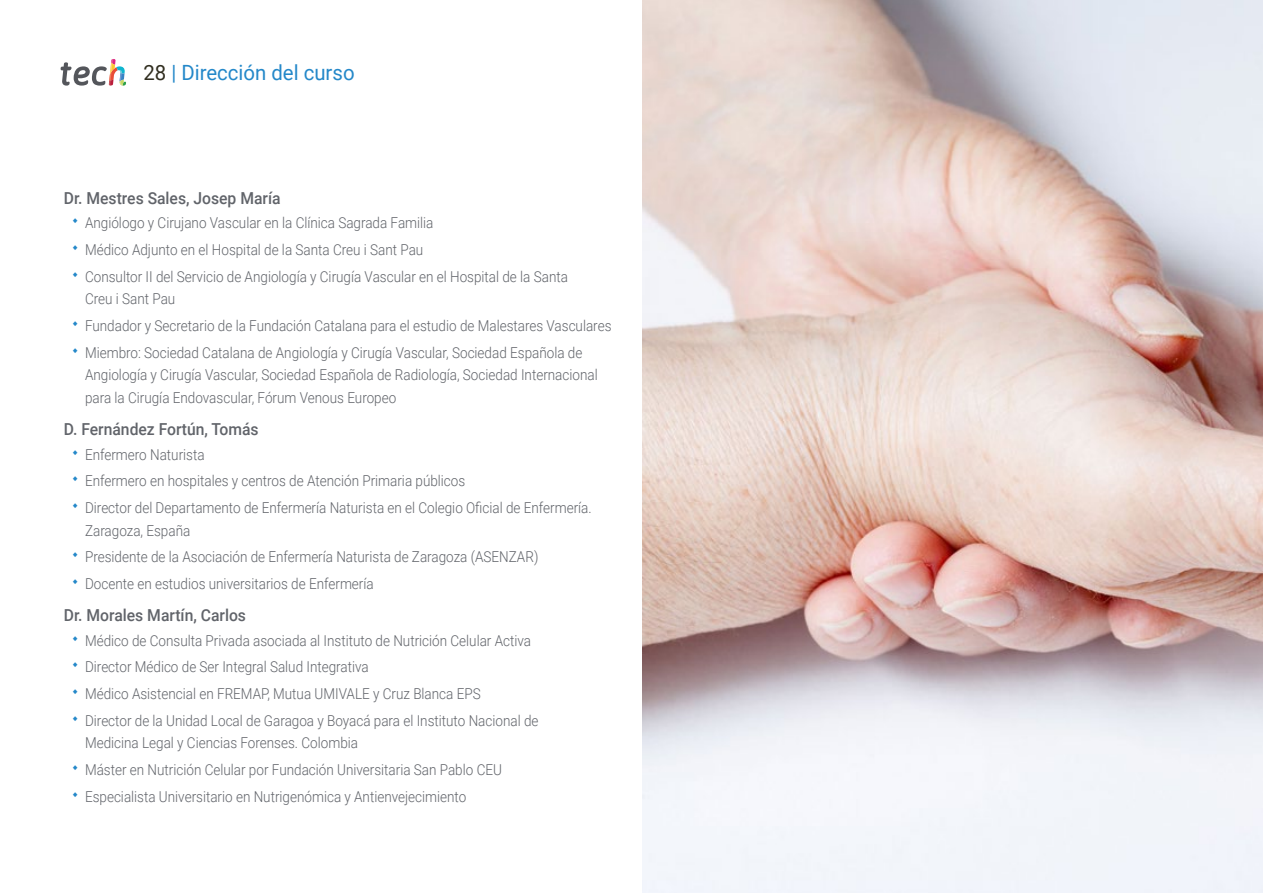
<style>
.page{position:relative;width:1263px;height:893px;background:#fff}
.page>*{position:absolute;margin:0;border:0;box-sizing:border-box;transform-origin:0 0}
.t1{font:21px "Roboto";color:#2488c9}
.t2{font:500 16.5px "Roboto";color:#61646a;scale:.95 1}
.t3{font:300 15px/26.7px "Roboto";color:#61646a;scale:.9 1}
.s1{color:#312e20}
</style>
<div class="page">
<svg style="left:61px;top:59px;width:65px;height:27px"></svg>
<img style="left:642px;top:0;width:621px;height:893px">
<h1 class="t1" style="left:144px;top:57px;width:213px"><span class="s1">28</span> | Dirección del curso</h1>
<p class="t2" style="left:64px;top:186px;width:230px">Dr. Mestres Sales, Josep María</p>
<p class="t3" style="left:85px;top:209px;width:538px">Angiólogo y Cirujano Vascular en la Clínica Sagrada Familia<br>Médico Adjunto en el Hospital de la Santa Creu i Sant Pau<br>Consultor II del Servicio de Angiología y Cirugía Vascular en el Hospital de la Santa</p>
<p class="t3" style="left:85px;top:285px;width:586px">Creu i Sant Pau<br>Fundador y Secretario de la Fundación Catalana para el estudio de Malestares Vasculares<br>Miembro: Sociedad Catalana de Angiología y Cirugía Vascular, Sociedad Española de</p>
<p class="t3" style="left:85px;top:363px;width:571px;line-height:22.5px">Angiología y Cirugía Vascular, Sociedad Española de Radiología, Sociedad Internacional para la Cirugía Endovascular, Fórum Venous Europeo</p>
<p class="t2" style="left:64px;top:417px;width:207px">D. Fernández Fortún, Tomás</p>
<p class="t3" style="left:85px;top:440px;width:564px">Enfermero Naturista<br>Enfermero en hospitales y centros de Atención Primaria públicos<br>Director del Departamento de Enfermería Naturista en el Colegio Oficial de Enfermería.</p>
<p class="t3" style="left:85px;top:516px;width:505px">Zaragoza, España<br>Presidente de la Asociación de Enfermería Naturista de Zaragoza (ASENZAR)<br>Docente en estudios universitarios de Enfermería</p>
<p class="t2" style="left:64px;top:604px;width:193px">Dr. Morales Martín, Carlos</p>
<p class="t3" style="left:85px;top:626px;width:505px">Médico de Consulta Privada asociada al Instituto de Nutrición Celular Activa Director Médico de Ser Integral Salud Integrativa<br>Médico Asistencial en FREMAP, Mutua UMIVALE y Cruz Blanca EPS<br>Director de la Unidad Local de Garagoa y Boyacá para el Instituto Nacional de</p>
<p class="t3" style="left:85px;top:729px;width:465px">Medicina Legal y Ciencias Forenses. Colombia<br>Máster en Nutrición Celular por Fundación Universitaria San Pablo CEU<br>Especialista Universitario en Nutrigenómica y Antienvejecimiento</p>
</div>
